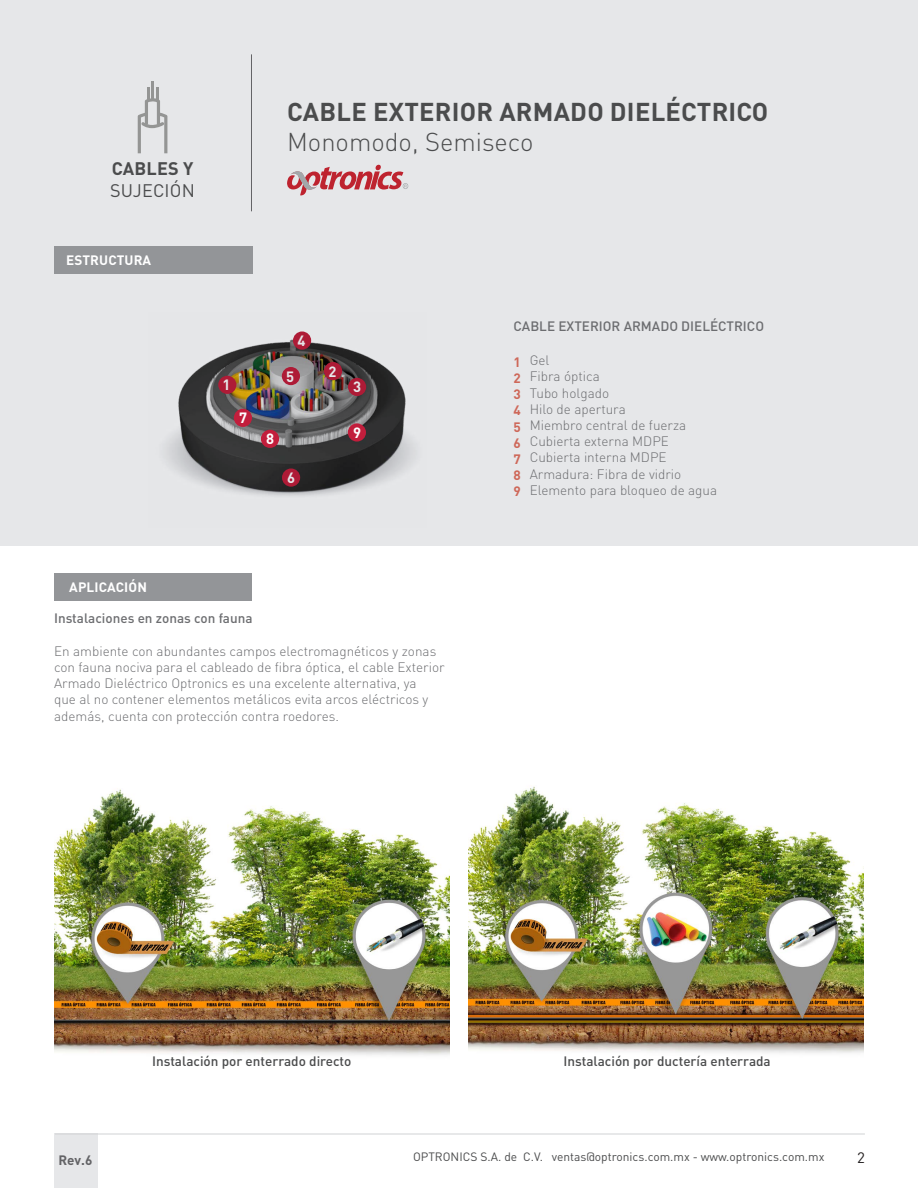
<style>
.page{position:relative;width:918px;height:1188px;background:#fff}
.page>*{position:absolute;margin:0;border:0;box-sizing:border-box;transform-origin:0 0}
.t1{font:700 25.5px "DIN Pro";letter-spacing:.01em;color:#4b4c4d}
.t2{font:300 25.5px "DIN Pro";color:#4b4c4d}
.t3{font:18px "DIN Pro";letter-spacing:.01em;color:#4b4c4d}
.t4{font:700 18px "DIN Pro";letter-spacing:.01em;color:#4b4c4d}
.t5{font:15px "DIN Pro";color:#231f20}
.t6{font:700 14.7px "DIN Pro";color:#fff}
.t7{font:300 13.5px/16.2px "DIN Pro";color:#6c6d70}
.t8{font:500 13.5px "DIN Pro";color:#4b4c4d}
.t9{font:500 13.5px "DIN Pro";color:#6c6d70}
.t10{font:700 13.5px "DIN Pro";letter-spacing:.01em;color:#fff}
.t11{font:700 13.5px/16.2px "DIN Pro";color:#ce6859;text-align:justify}
.t12{font:700 13.5px "DIN Pro";color:#636366}
.t13{font:12px "DIN Pro";color:#4b4c4d}
</style>
<div class="page">
<div style="left:0;top:0;width:918px;height:545px;background:#e6e7e9"></div>
<div style="left:54px;top:1134px;width:44px;height:54px;background:#e6e7e9"></div>
<hr style="left:251px;top:54px;width:1px;height:157px;background:#636366">
<hr style="left:55px;top:1134px;width:810px;height:1px;background:#d1d2d4">
<svg style="left:287px;top:165px;width:121px;height:30px"></svg>
<svg style="left:138px;top:81px;width:29px;height:72px"></svg>
<div style="left:54px;top:573px;width:198px;height:27px;background:#939598"></div>
<div style="left:54px;top:246px;width:199px;height:28px;background:#939598"></div>
<img style="left:55px;top:789px;width:394px;height:266px">
<img style="left:166px;top:331px;width:250px;height:165px">
<div style="left:324px;top:362px;width:18px;height:18px;background:#ae1b36;border-radius:50%"></div>
<div style="left:282px;top:469px;width:18px;height:18px;background:#ae1b36;border-radius:50%"></div>
<div style="left:348px;top:378px;width:18px;height:18px;background:#ae1b36;border-radius:50%"></div>
<div style="left:293px;top:332px;width:18px;height:18px;background:#ae1b36;border-radius:50%"></div>
<div style="left:282px;top:367px;width:18px;height:18px;background:#ae1b36;border-radius:50%"></div>
<div style="left:218px;top:376px;width:18px;height:18px;background:#ae1b36;border-radius:50%"></div>
<img style="left:469px;top:786px;width:395px;height:267px">
<div style="left:234px;top:409px;width:18px;height:18px;background:#c21e3c;border-radius:50%"></div>
<div style="left:261px;top:430px;width:18px;height:18px;background:#c21e3c;border-radius:50%"></div>
<div style="left:348px;top:423px;width:18px;height:19px;background:#c21e3c;border-radius:50%"></div>
<h2 class="t4" style="left:112px;top:156px;width:83px">CABLES Y</h2>
<h2 class="t3" style="left:110px;top:178px;width:86px">SUJECIÓN</h2>
<p class="t10" style="left:66px;top:251px;width:87px">ESTRUCTURA</p>
<h1 class="t1" style="left:287px;top:95px;width:483px">CABLE EXTERIOR ARMADO DIELÉCTRICO</h1>
<h1 class="t2" style="left:287px;top:125px;width:248px">Monomodo, Semiseco</h1>
<p class="t6" style="left:223px;top:375px;width:10px">1</p>
<p class="t6" style="left:239px;top:408px;width:10px">7</p>
<p class="t6" style="left:297px;top:331px;width:10px">4</p>
<p class="t6" style="left:286px;top:366px;width:10px">5</p>
<p class="t6" style="left:266px;top:429px;width:10px">8</p>
<p class="t6" style="left:287px;top:467px;width:10px">6</p>
<p class="t6" style="left:328px;top:361px;width:10px">2</p>
<p class="t6" style="left:353px;top:377px;width:10px">3</p>
<p class="t6" style="left:353px;top:423px;width:10px">9</p>
<p class="t9" style="left:514px;top:317px;width:252px">CABLE EXTERIOR ARMADO DIELÉCTRICO</p>
<p class="t11" style="left:514px;top:353px;width:9px">1<br>2<br>3<br>4<br>5<br>6<br>7<br>8<br>9</p>
<p class="t7" style="left:530px;top:352px;width:189px">Gel<br>Fibra óptica<br>Tubo holgado<br>Hilo de apertura<br>Miembro central de fuerza<br>Cubierta externa MDPE<br>Cubierta interna MDPE<br>Armadura: Fibra de vidrio<br>Elemento para bloqueo de agua</p>
<p class="t10" style="left:69px;top:578px;width:79px">APLICACIÓN</p>
<p class="t9" style="left:54px;top:609px;width:200px">Instalaciones en zonas con fauna</p>
<p class="t7" style="left:54px;top:642px;width:392px">En ambiente con abundantes campos electromagnéticos y zonas con fauna nociva para el cableado de fibra óptica, el cable Exterior Armado Dieléctrico Optronics es una excelente alternativa, ya<br>que al no contener elementos metálicos evita arcos eléctricos y además, cuenta con protección contra roedores.</p>
<p class="t8" style="left:152px;top:1052px;width:201px">Instalación por enterrado directo</p>
<p class="t8" style="left:564px;top:1052px;width:209px">Instalación por ductería enterrada</p>
<p class="t12" style="left:58px;top:1151px;width:35px">Rev.6</p>
<p class="t13" style="left:413px;top:1149px;width:413px">OPTRONICS S.A. de C.V. ventas@optronics.com.mx - www.optronics.com.mx</p>
<p class="t5" style="left:857px;top:1148px;width:9px">2</p>
</div>
